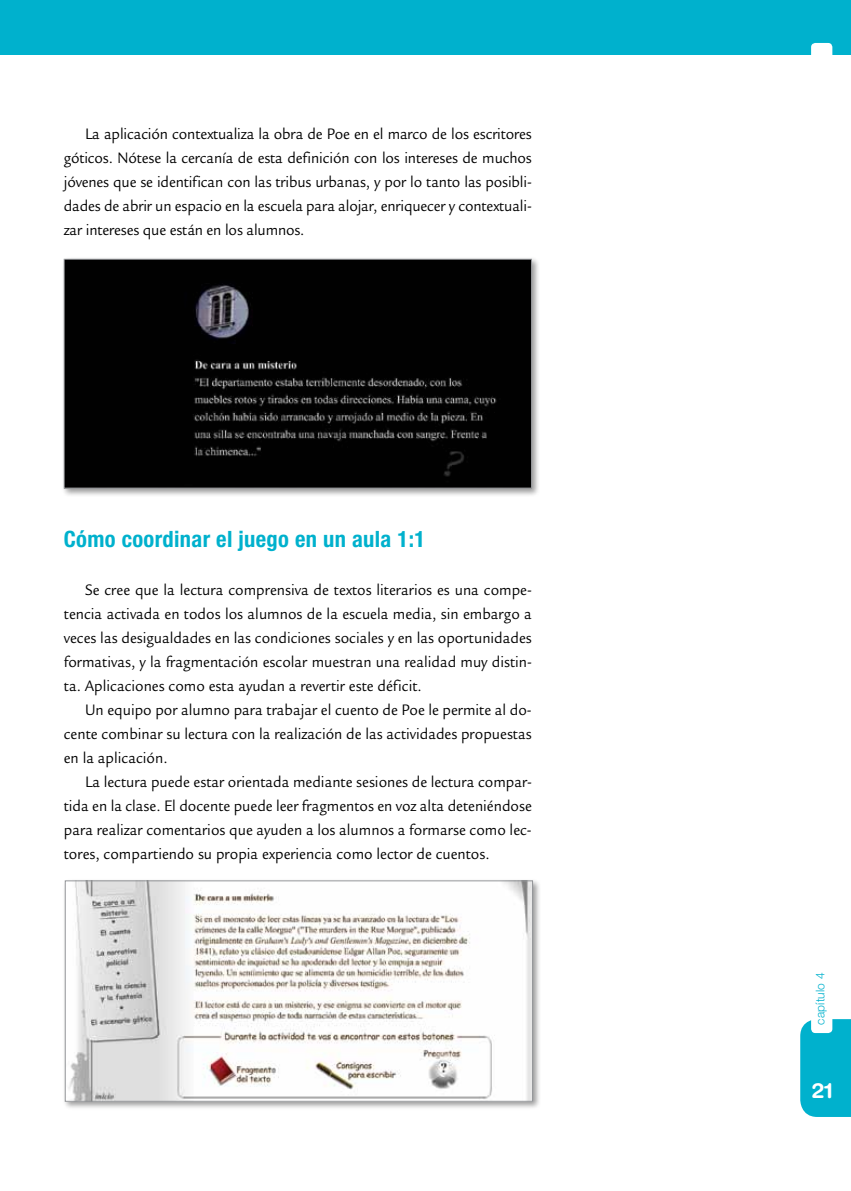
<style>
.page{position:relative;width:851px;height:1191px;background:#fff}
.page>*{position:absolute;margin:0;border:0;box-sizing:border-box;transform-origin:0 0}
.t1{font:700 condensed 22.5px "Helvetica Neue LT Std";letter-spacing:.015em;color:#00b1cd}
.t2{font:700 21px "Helvetica Rounded LT Std";color:#fff}
.t3{font:16.5px/24px "Legacy Sans Std";color:#000;text-align:justify;scale:.93 1}
.t4{font:300 12px "Helvetica Neue LT Std";letter-spacing:.015em;color:#00b1cd}
</style>
<div class="page">
<div style="left:800px;top:1019px;width:50px;height:98px;background:#00b1cd"></div>
<div style="left:811px;top:1011px;width:21px;height:22px;background:#fff;border-radius:4px"></div>
<div style="left:0;top:0;width:850px;height:54px;background:#00b1cd"></div>
<div style="left:811px;top:43px;width:21px;height:21px;background:#fff;border-radius:4px"></div>
<div style="left:62px;top:877px;width:479px;height:233px;background:#000;opacity:.4"></div>
<img style="left:67px;top:882px;width:464px;height:217px">
<div style="left:65px;top:880px;width:468px;height:221px;border:1px solid #939598"></div>
<div style="left:61px;top:256px;width:479px;height:241px;background:#000;opacity:.4"></div>
<img style="left:66px;top:261px;width:463px;height:225px">
<div style="left:64px;top:259px;width:467px;height:229px;border:1px solid #939598"></div>
<p class="t3" style="left:64px;top:122px;width:504px;text-indent:21px">La aplicación contextualiza la obra de Poe en el marco de los escritores góticos. Nótese la cercanía de esta definición con los intereses de muchos jóvenes que se identifican con las tribus urbanas, y por lo tanto las posibli&shy;dades de abrir un espacio en la escuela para alojar, enriquecer y contextuali&shy;zar intereses que están en los alumnos.</p>
<h1 class="t1" style="left:64px;top:525px;width:363px">Cómo coordinar el juego en un aula 1:1</h1>
<p class="t3" style="left:64px;top:578px;width:504px;text-indent:21px">Se cree que la lectura comprensiva de textos literarios es una compe&shy;tencia activada en todos los alumnos de la escuela media, sin embargo a veces las desigualdades en las condiciones sociales y en las oportunidades formativas, y la fragmentación escolar muestran una realidad muy distin&shy;ta. Aplicaciones como esta ayudan a revertir este déficit.</p>
<p class="t3" style="left:64px;top:698px;width:504px;text-indent:21px">Un equipo por alumno para trabajar el cuento de Poe le permite al do&shy;cente combinar su lectura con la realización de las actividades propuestas en la aplicación.</p>
<p class="t3" style="left:64px;top:770px;width:504px;text-indent:21px">La lectura puede estar orientada mediante sesiones de lectura compar&shy;tida en la clase. El docente puede leer fragmentos en voz alta deteniéndose para realizar comentarios que ayuden a los alumnos a formarse como lec&shy;tores, compartiendo su propia experiencia como lector de cuentos.</p>
<p class="t4" style="left:812px;top:1024px;width:54px;rotate:-90deg">capítulo 4</p>
<p class="t2" style="left:811px;top:1078px;width:23px">21</p>
</div>
